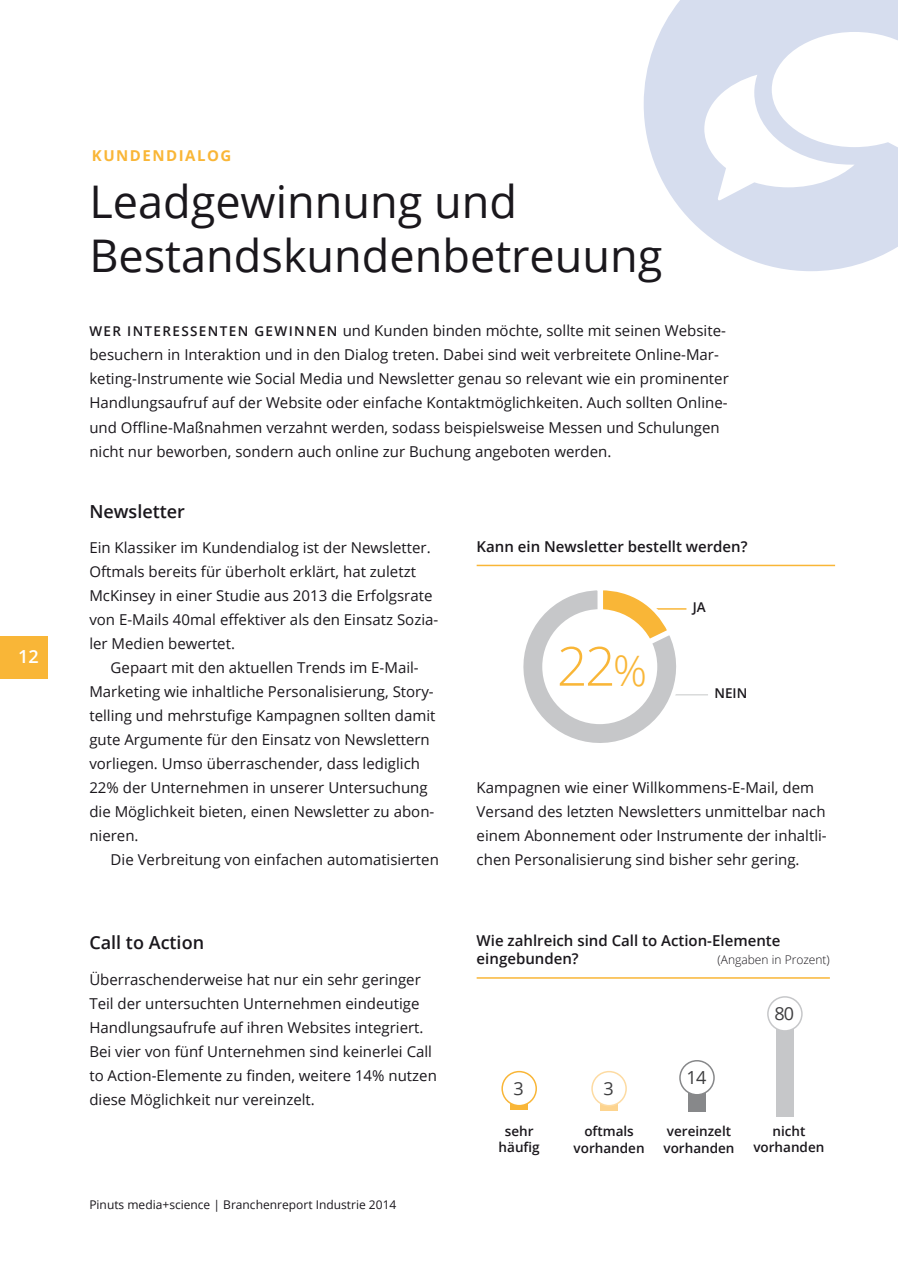
<style>
.page{position:relative;width:898px;height:1272px;background:#fff}
.page>*{position:absolute;margin:0;border:0;box-sizing:border-box;transform-origin:0 0}
.t1{font:300 54px "Open Sans";color:#f9b637}
.t2{font:45px/54px "Open Sans";color:#1a171c}
.t3{font:600 18px "Open Sans";color:#1a171c}
.t4{font:18px "Open Sans";color:#3e3e40}
.t5{font:600 18px "Open Sans";color:#fff}
.t6{font:15px/24px "Open Sans";color:#1a171c}
.t7{font:600 15px/18px "Open Sans";color:#1a171c}
.t8{font:700 15px "Open Sans";letter-spacing:.1em;color:#f9b637}
.t9{font:600 13.5px/16.2px "Open Sans";color:#1a171c;text-align:center}
.t10{font:12px "Open Sans";color:#1a171c}
.t11{font:300 12px "Open Sans";color:#1a171c}
.s1{font-weight:600;font-size:13.5px}
.s2{font-size:42px}
</style>
<div class="page">
<div style="left:0;top:636px;width:47px;height:43px;background:#f9b637"></div>
<svg style="left:643px;top:0;width:254px;height:271px;fill:#d6ddee"></svg>
<svg style="left:704px;top:32px;width:193px;height:169px"></svg>
<hr style="left:476px;top:977px;width:353px;height:1px;background:#f9b637">
<div style="left:510px;top:1103px;width:17px;height:6px;background:#f9b637"></div>
<div style="left:600px;top:1104px;width:17px;height:6px;background:#fdd48f"></div>
<div style="left:688px;top:1092px;width:17px;height:19px;background:#87888a"></div>
<div style="left:776px;top:1023px;width:17px;height:93px;background:#c6c7c9"></div>
<div style="left:501px;top:1070px;width:35px;height:36px;border:2px solid #f9b637;border-radius:50%"></div>
<div style="left:591px;top:1070px;width:35px;height:36px;border:2px solid #fddba2;border-radius:50%"></div>
<div style="left:767px;top:996px;width:34px;height:34px;background:#fff;border-radius:50%"></div>
<div style="left:766px;top:996px;width:36px;height:35px;border:2px solid #c6c7c9;border-radius:50%"></div>
<div style="left:679px;top:1059px;width:35px;height:36px;border:2px solid #87888a;border-radius:50%"></div>
<hr style="left:476px;top:564px;width:358px;height:2px;background:#f9b637">
<hr style="left:667px;top:694px;width:40px;height:1px;background:#d9dadb">
<svg style="left:523px;top:590px;width:166px;height:153px"></svg>
<div style="left:542px;top:609px;width:115px;height:115px;background:#fff;border-radius:50%"></div>
<p class="t5" style="left:18px;top:644px;width:22px">12</p>
<p class="t8" style="left:92px;top:145px;width:141px">KUNDENDIALOG</p>
<h2 class="t2" style="left:89px;top:173px;width:574px">Leadgewinnung und<br>Bestandskundenbetreuung</h2>
<p class="t6" style="left:89px;top:318px;width:640px"><span class="s1">WER INTERESSENTEN GEWINNEN</span> und Kunden binden möchte, sollte mit seinen Website&shy;besuchern in Interaktion und in den Dialog treten. Dabei sind weit verbreitete Online-Mar&shy;keting-Instrumente wie Social Media und Newsletter genau so relevant wie ein prominenter Handlungsaufruf auf der Website oder einfache Kontaktmöglichkeiten. Auch sollten Online&shy;und Offline-Maßnahmen verzahnt werden, sodass beispielsweise Messen und Schulungen nicht nur beworben, sondern auch online zur Buchung angeboten werden.</p>
<p class="t3" style="left:89px;top:499px;width:97px">Newsletter</p>
<p class="t6" style="left:89px;top:534px;width:350px">Ein Klassiker im Kundendialog ist der Newsletter.<br>Oftmals bereits für überholt erklärt, hat zuletzt McKinsey in einer Studie aus 2013 die Erfolgsrate von E-Mails 40mal effektiver als den Einsatz Sozia&shy;ler Medien bewertet.</p>
<p class="t6" style="left:89px;top:654px;width:347px;text-indent:21px">Gepaart mit den aktuellen Trends im E-Mail-Marketing wie inhaltliche Personalisierung, Story&shy;telling und mehrstufige Kampagnen sollten damit gute Argumente für den Einsatz von Newslettern vorliegen. Umso überraschender, dass lediglich 22% der Unternehmen in unserer Untersuchung die Möglichkeit bieten, einen Newsletter zu abon&shy;nieren.</p>
<p class="t6" style="left:111px;top:846px;width:329px">Die Verbreitung von einfachen automatisierten</p>
<p class="t3" style="left:89px;top:929px;width:116px">Call to Action</p>
<p class="t6" style="left:89px;top:966px;width:349px">Überraschenderweise hat nur ein sehr geringer Teil der untersuchten Unternehmen eindeutige Handlungsaufrufe auf ihren Websites integriert.<br>Bei vier von fünf Unternehmen sind keinerlei Call to Action-Elemente zu finden, weitere 14% nutzen diese Möglichkeit nur vereinzelt.</p>
<p class="t10" style="left:89px;top:1196px;width:308px">Pinuts media+science | Branchenreport Industrie 2014</p>
<p class="t7" style="left:476px;top:537px;width:272px">Kann ein Newsletter bestellt werden?</p>
<h1 class="t1" style="left:556px;top:629px;width:92px">22<span class="s2">%</span></h1>
<p class="t9" style="left:692px;top:598px;width:14px">JA</p>
<p class="t9" style="left:714px;top:684px;width:34px">NEIN</p>
<p class="t6" style="left:476px;top:774px;width:351px">Kampagnen wie einer Willkommens-E-Mail, dem Versand des letzten Newsletters unmittelbar nach einem Abonnement oder Instrumente der inhaltli&shy;chen Personalisierung sind bisher sehr gering.</p>
<p class="t7" style="left:476px;top:931px;width:305px">Wie zahlreich sind Call to Action-Elemente eingebunden?</p>
<p class="t11" style="left:717px;top:951px;width:114px">(Angaben in Prozent)</p>
<p class="t4" style="left:513px;top:1075px;width:12px">3</p>
<p class="t4" style="left:603px;top:1075px;width:12px">3</p>
<p class="t4" style="left:686px;top:1064px;width:21px">14</p>
<p class="t4" style="left:774px;top:1001px;width:21px">80</p>
<p class="t9" style="left:498px;top:1122px;width:43px">sehr häufig</p>
<p class="t9" style="left:573px;top:1122px;width:73px">oftmals vorhanden</p>
<p class="t9" style="left:663px;top:1122px;width:73px;text-align:left">vereinzelt vorhanden</p>
<p class="t9" style="left:753px;top:1122px;width:73px">nicht vorhanden</p>
</div>
